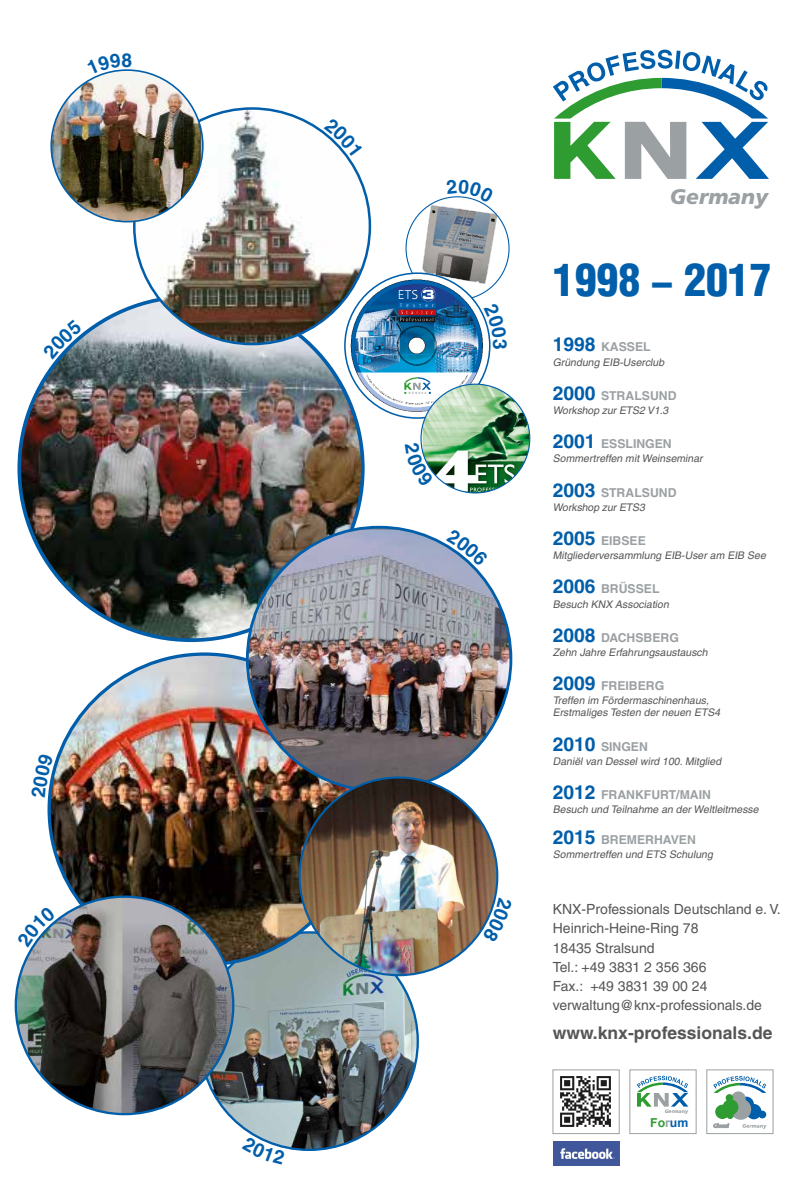
<style>
.page{position:relative;width:794px;height:1191px;background:#fff}
.page>*{position:absolute;margin:0;border:0;box-sizing:border-box;transform-origin:0 0}
.t1{font:900 condensed 43.75px "Helvetica";color:#005eaa}
.t2{font:italic 900 21.04px "Frutiger";color:#9ba0a3}
.t3{font:700 19.25px "Helvetica";color:#005eaa}
.t4{font:700 17.5px "Helvetica";color:#565656}
.t5{font:14px/19.2px "Helvetica";color:#565656}
.t6{font:700 12.29px "Arial";color:#2e9c30}
.t7{font:700 12.25px "Helvetica";color:#9ba0a3}
.t8{font:italic 10.5px/12.2px "Helvetica";color:#565656}
.t9{font:italic 900 5.04px "Frutiger";color:#9ba0a3}
.s1{font-size:19.25px;color:#005eaa}
.s2{color:#9ba0a3}
.s3{color:#005eaa}
</style>
<div class="page">
<img style="left:417px;top:203px;width:81px;height:84px">
<img style="left:200px;top:932px;width:218px;height:217px;border-radius:109px">
<img style="left:49px;top:654px;width:303px;height:310px">
<img style="left:16px;top:896px;width:217px;height:218px">
<img style="left:363px;top:275px;width:121px;height:142px">
<img style="left:22px;top:304px;width:341px;height:336px">
<img style="left:247px;top:528px;width:264px;height:263px">
<img style="left:134px;top:108px;width:236px;height:236px">
<img style="left:300px;top:777px;width:197px;height:198px;border-radius:99px">
<svg style="left:553px;top:50px;width:216px;height:129px"></svg>
<img style="left:554px;top:1141px;width:65px;height:25px">
<svg style="left:629px;top:1069px;width:67px;height:64px"></svg>
<svg style="left:706px;top:1069px;width:67px;height:64px"></svg>
<svg style="left:552px;top:1069px;width:67px;height:64px"></svg>
<img style="left:422px;top:384px;width:108px;height:109px">
<svg style="left:446px;top:196px;width:37px;height:7px"></svg>
<svg style="left:484px;top:315px;width:7px;height:33px"></svg>
<svg style="left:42px;top:319px;width:40px;height:40px"></svg>
<svg style="left:482px;top:897px;width:15px;height:34px"></svg>
<svg style="left:446px;top:529px;width:42px;height:37px"></svg>
<svg style="left:47px;top:753px;width:7px;height:45px"></svg>
<svg style="left:253px;top:1136px;width:32px;height:13px"></svg>
<svg style="left:17px;top:905px;width:39px;height:42px"></svg>
<svg style="left:324px;top:117px;width:38px;height:39px"></svg>
<img style="left:51px;top:69px;width:150px;height:153px">
<svg style="left:420px;top:443px;width:14px;height:44px"></svg>
<h3 class="t3" style="left:121px;top:48px;width:12px">8</h3>
<h2 class="t2" style="left:670px;top:184px;width:100px">Germany</h2>
<h1 class="t1" style="left:553px;top:252px;width:220px">1998 − 2017</h1>
<p class="t7" style="left:553px;top:340px;width:99px"><span class="s1">1998</span> KASSEL</p>
<p class="t8" style="left:553px;top:356px;width:115px">Gründung EIB-Userclub</p>
<p class="t7" style="left:553px;top:388px;width:125px"><span class="s1">2000</span> STRALSUND</p>
<p class="t8" style="left:553px;top:404px;width:119px">Workshop zurETS2 V1.3</p>
<p class="t7" style="left:553px;top:436px;width:120px"><span class="s1">2001</span> ESSLINGEN</p>
<p class="t8" style="left:553px;top:452px;width:154px">Sommertreffen mitWeinseminar</p>
<p class="t7" style="left:553px;top:485px;width:125px"><span class="s1">2003</span> STRALSUND</p>
<p class="t8" style="left:553px;top:501px;width:96px">Workshop zurETS3</p>
<p class="t7" style="left:553px;top:533px;width:95px"><span class="s1">2005</span> EIBSEE</p>
<p class="t8" style="left:553px;top:549px;width:217px">Mitgliederversammlung EIB-User am EIB See</p>
<p class="t7" style="left:553px;top:581px;width:108px"><span class="s1">2006</span> BRÜSSEL</p>
<p class="t8" style="left:553px;top:597px;width:120px">Besuch KNX Association</p>
<p class="t7" style="left:553px;top:630px;width:128px"><span class="s1">2008</span> DACHSBERG</p>
<p class="t8" style="left:553px;top:646px;width:159px">Zehn Jahre Erfahrungsaustausch</p>
<p class="t7" style="left:553px;top:678px;width:113px"><span class="s1">2009</span> FREIBERG</p>
<p class="t8" style="left:553px;top:694px;width:171px">Treffen im Fördermaschinenhaus,<br>Erstmaliges Testen der neuen ETS4</p>
<p class="t7" style="left:553px;top:739px;width:97px"><span class="s1">2010</span> SINGEN</p>
<p class="t8" style="left:553px;top:755px;width:172px">Daniël van Dessel wird 100.Mitglied</p>
<p class="t7" style="left:553px;top:787px;width:160px"><span class="s1">2012</span> FRANKFURT/MAIN</p>
<p class="t8" style="left:553px;top:803px;width:209px">Besuch und Teilnahme an derWeltleitmesse</p>
<p class="t7" style="left:553px;top:832px;width:145px"><span class="s1">2015</span> BREMERHAVEN</p>
<p class="t8" style="left:553px;top:848px;width:164px">Sommertreffen und ETS Schulung</p>
<h3 class="t5" style="left:553px;top:899px;width:229px">KNX-Professionals Deutschland e. V.<br>Heinrich-Heine-Ring 78<br>18435 Stralsund<br>Tel.: +49 3831 2 356 366<br>Fax.: +49 3831 39 00 24 verwaltung@knx-professionals.de</h3>
<h3 class="t4" style="left:553px;top:1021px;width:221px">www.knx-professionals.de</h3>
<p class="t9" style="left:664px;top:1107px;width:25px">Germany</p>
<p class="t6" style="left:650px;top:1114px;width:40px">Fo<span class="s2">r</span><span class="s3">um</span></p>
</div>
